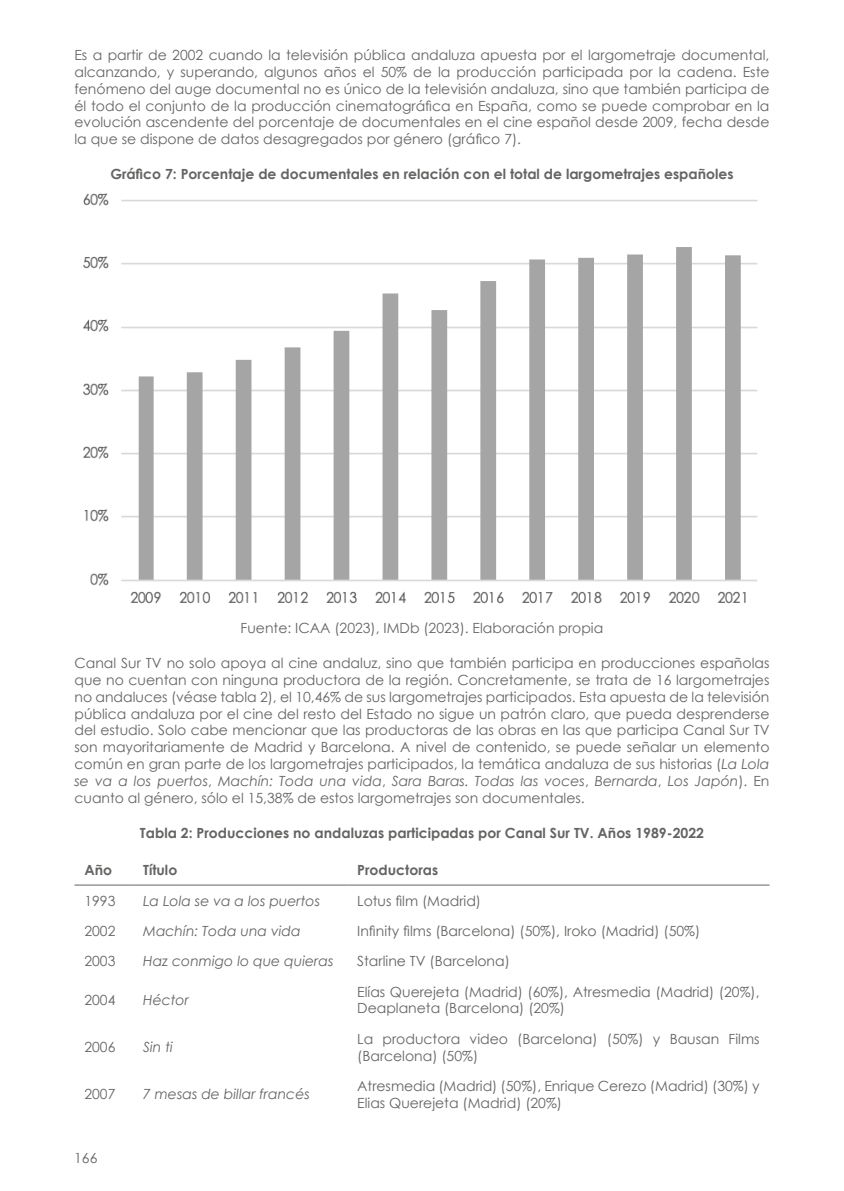
<style>
.page{position:relative;width:844px;height:1191px;background:#fff}
.page>*{position:absolute;margin:0;border:0;box-sizing:border-box;transform-origin:0 0}
.Cuerpo_Artículo{font:14px/16.8px "Century Gothic";color:#646463}
.Título_figuras{font:700 14px "Century Gothic";color:#646463}
.Cuerpo_Artículo-2{font:italic 14px "Century Gothic";color:#646463}
.Pie_de_foto{font:14px "Century Gothic";color:#646463}
.Sección_Artículo{font:700 14px "Century Gothic";color:#646463}
.s1{font-style:italic}
</style>
<div class="page">
<hr style="left:74px;top:884px;width:59px;height:1px;background:#646463">
<hr style="left:133px;top:884px;width:214px;height:1px;background:#646463">
<hr style="left:347px;top:884px;width:422px;height:1px;background:#646463">
<img style="left:83px;top:193px;width:675px;height:411px">
<p class="Cuerpo_Artículo" style="left:74px;top:46px;width:696px;text-align:justify">Es a partir de 2002 cuando la televisión pública andaluza apuesta por el largometraje documental, alcanzando, y superando, algunos años el 50% de la producción participada por la cadena. Este fenómeno del auge documental no es único de la televisión andaluza, sino que también participa de él todo el conjunto de la producción cinematográfica en España, como se puede comprobar en la evolución ascendente del porcentaje de documentales en el cine español desde 2009, fecha desde la que se dispone de datos desagregados por género (gráfico 7).</p>
<p class="Título_figuras" style="left:110px;top:165px;width:624px">Gráfico 7: Porcentaje de documentales en relación con el total de largometrajes españoles</p>
<p class="Pie_de_foto" style="left:240px;top:619px;width:364px">Fuente: ICAA (2023), IMDb (2023). Elaboración propia</p>
<p class="Cuerpo_Artículo" style="left:74px;top:654px;width:696px;text-align:justify">Canal Sur TV no solo apoya al cine andaluz, sino que también participa en producciones españolas que no cuentan con ninguna productora de la región. Concretamente, se trata de 16 largometrajes no andaluces (véase tabla 2), el 10,46% de sus largometrajes participados. Esta apuesta de la televisión pública andaluza por el cine del resto del Estado no sigue un patrón claro, que pueda desprenderse del estudio. Solo cabe mencionar que las productoras de las obras en las que participa Canal Sur TV son mayoritariamente de Madrid y Barcelona. A nivel de contenido, se puede señalar un elemento común en gran parte de los largometrajes participados, la temática andaluza de sus historias (<span class="s1">La Lola se va a los puertos</span>, <span class="s1">Machín: Toda una vida</span>, <span class="s1">Sara Baras. Todas las voces</span>, <span class="s1">Bernarda</span>, <span class="s1">Los Japón</span>). En cuanto al género, sólo el 15,38% de estos largometrajes son documentales.</p>
<p class="Título_figuras" style="left:140px;top:824px;width:565px">Tabla 2: Producciones no andaluzas participadas por Canal Sur TV. Años 1989-2022</p>
<p class="Sección_Artículo" style="left:84px;top:861px;width:29px">Año</p>
<p class="Sección_Artículo" style="left:143px;top:861px;width:36px">Título</p>
<p class="Sección_Artículo" style="left:357px;top:861px;width:82px">Productoras</p>
<p class="Cuerpo_Artículo" style="left:84px;top:892px;width:33px">1993</p>
<p class="Cuerpo_Artículo-2" style="left:143px;top:892px;width:178px">La Lola se va a los puertos</p>
<p class="Cuerpo_Artículo" style="left:357px;top:892px;width:125px">Lotus film (Madrid)</p>
<p class="Cuerpo_Artículo" style="left:84px;top:922px;width:33px">2002</p>
<p class="Cuerpo_Artículo-2" style="left:143px;top:922px;width:159px">Machín: Toda una vida</p>
<p class="Cuerpo_Artículo" style="left:357px;top:922px;width:344px">Infinity films (Barcelona) (50%), Iroko (Madrid) (50%)</p>
<p class="Cuerpo_Artículo" style="left:84px;top:952px;width:33px">2003</p>
<p class="Cuerpo_Artículo-2" style="left:143px;top:952px;width:192px">Haz conmigo lo que quieras</p>
<p class="Cuerpo_Artículo" style="left:357px;top:952px;width:154px">Starline TV (Barcelona)</p>
<p class="Cuerpo_Artículo" style="left:84px;top:991px;width:33px">2004</p>
<p class="Cuerpo_Artículo-2" style="left:143px;top:991px;width:47px">Héctor</p>
<p class="Cuerpo_Artículo" style="left:357px;top:983px;width:404px">Elías Querejeta (Madrid) (60%), Atresmedia (Madrid) (20%),<br>Deaplaneta (Barcelona) (20%)</p>
<p class="Cuerpo_Artículo" style="left:84px;top:1038px;width:33px">2006</p>
<p class="Cuerpo_Artículo-2" style="left:143px;top:1038px;width:31px">Sin ti</p>
<p class="Cuerpo_Artículo" style="left:357px;top:1030px;width:404px">La productora video (Barcelona) (50%) y Bausan Films (Barcelona) (50%)</p>
<p class="Cuerpo_Artículo" style="left:84px;top:1085px;width:33px">2007</p>
<p class="Cuerpo_Artículo-2" style="left:143px;top:1085px;width:168px">7 mesas de billar francés</p>
<p class="Cuerpo_Artículo" style="left:357px;top:1077px;width:404px">Atresmedia (Madrid) (50%), Enrique Cerezo (Madrid) (30%) y<br>Elias Querejeta (Madrid) (20%)</p>
<p class="Cuerpo_Artículo" style="left:74px;top:1149px;width:25px">166</p>
</div>
